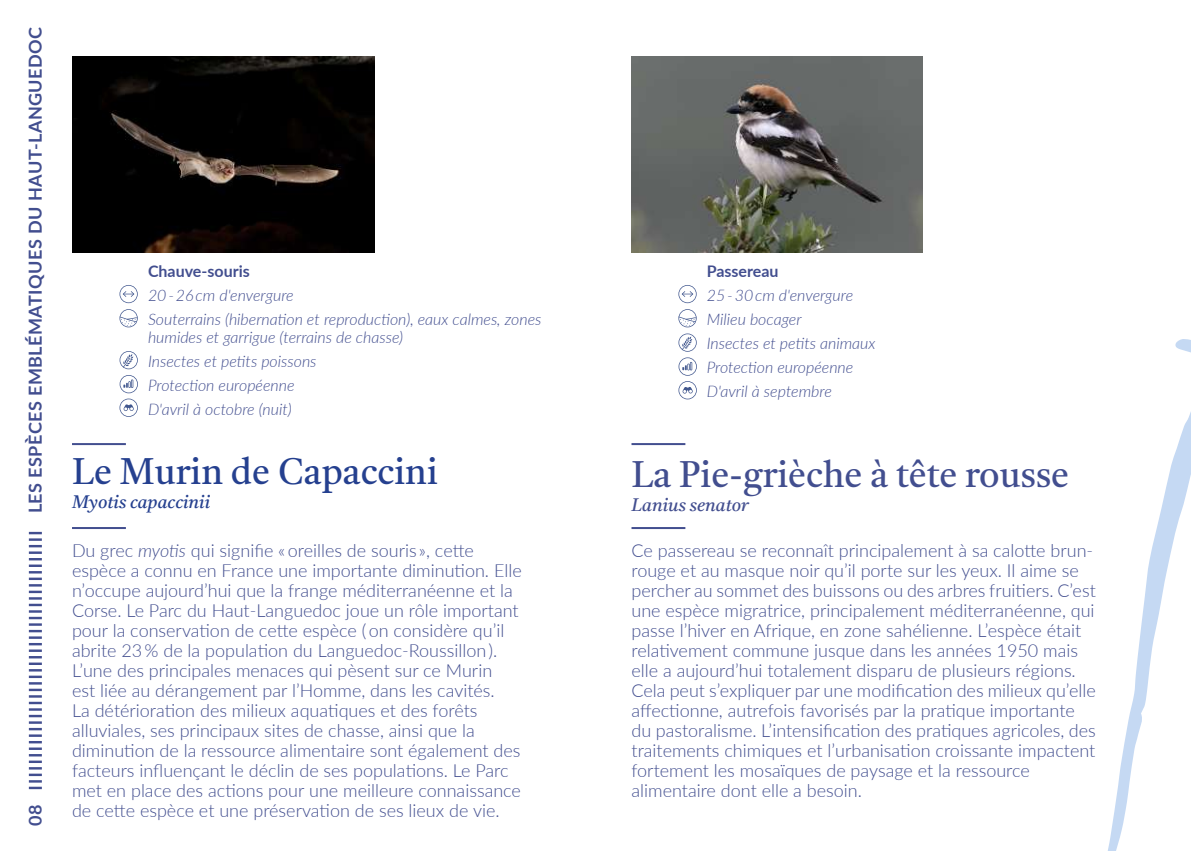
<style>
.page{position:relative;width:1191px;height:851px;background:#fff}
.page>*{position:absolute;margin:0;border:0;box-sizing:border-box;transform-origin:0 0}
.t1{font:36px "Castoro";color:#424e8f}
.t2{font:36px "Castoro";color:#25408f}
.t3{font:300 18px/20px "Lato";color:#424e8f}
.t4{font:700 18px "Lato";letter-spacing:.025em;color:#424e8f}
.t5{font:italic 18px "Castoro";color:#25408f}
.t6{font:italic 18px "Castoro";color:#424e8f}
.t7{font:italic 300 16px/24px "Lato";color:#424e8f}
.t8{font:700 16px "Lato";color:#424e8f}
.s1{font-style:italic}
</style>
<div class="page">
<img style="left:72px;top:57px;width:302px;height:195px">
<img style="left:631px;top:57px;width:291px;height:195px">
<hr style="left:631px;top:527px;width:54px;height:2px;background:#424e8f">
<hr style="left:72px;top:527px;width:54px;height:2px;background:#424e8f">
<hr style="left:631px;top:443px;width:54px;height:2px;background:#424e8f">
<hr style="left:72px;top:443px;width:54px;height:2px;background:#424e8f">
<svg style="left:119px;top:309px;width:19px;height:18px"></svg>
<svg style="left:119px;top:285px;width:19px;height:18px"></svg>
<svg style="left:119px;top:375px;width:19px;height:42px"></svg>
<svg style="left:120px;top:351px;width:18px;height:18px"></svg>
<svg style="left:678px;top:309px;width:18px;height:18px"></svg>
<svg style="left:678px;top:285px;width:18px;height:18px"></svg>
<svg style="left:678px;top:357px;width:19px;height:18px"></svg>
<svg style="left:678px;top:381px;width:19px;height:18px"></svg>
<svg style="left:678px;top:333px;width:18px;height:18px"></svg>
<svg style="left:29px;top:531px;width:13px;height:258px"></svg>
<svg style="left:1108px;top:339px;width:83px;height:511px"></svg>
<p class="t4" style="left:22px;top:513px;width:488px;rotate:-90deg">LES ESPÈCES EMBLÉMATIQUES DU HAUT-LANGUEDOC</p>
<p class="t4" style="left:22px;top:826px;width:23px;rotate:-90deg">08</p>
<p class="t8" style="left:148px;top:259px;width:103px">Chauve-souris</p>
<p class="t7" style="left:148px;top:283px;width:395px">20 - 26 cm d'envergure<br>Souterrains (hibernation et reproduction), eaux calmes, zones</p>
<p class="t7" style="left:148px;top:325px;width:257px">humides et garrigue (terrains de chasse)<br>Insectes et petits poissons<br>Protection européenne<br>D'avril à octobre (nuit)</p>
<h1 class="t2" style="left:72px;top:445px;width:367px">Le Murin de Capaccini</h1>
<p class="t5" style="left:72px;top:488px;width:140px">Myotis capaccinii</p>
<p class="t8" style="left:707px;top:259px;width:73px">Passereau</p>
<p class="t7" style="left:707px;top:282px;width:170px">25 - 30 cm d'envergure<br>Milieu bocager<br>Insectes et petits animaux<br>Protection européenne<br>D'avril à septembre</p>
<h1 class="t1" style="left:631px;top:447px;width:439px">La Pie-grièche à tête rousse</h1>
<p class="t6" style="left:631px;top:491px;width:119px">Lanius senator</p>
<p class="t3" style="left:72px;top:540px;width:451px">Du grec <span class="s1">myotis</span> qui signifie « oreilles de souris », cette espèce a connu en France une importante diminution. Elle n’occupe aujourd’hui que la frange méditerranéenne et la Corse. Le Parc du Haut-Languedoc joue un rôle important pour la conservation de cette espèce ( on considère qu’il abrite 23 % de la population du Languedoc-Roussillon ).<br>L’une des principales menaces qui pèsent sur ce Murin<br>est liée au dérangement par l’Homme, dans les cavités.<br>La détérioration des milieux aquatiques et des forêts alluviales, ses principaux sites de chasse, ainsi que la diminution de la ressource alimentaire sont également des facteurs influençant le déclin de ses populations. Le Parc met en place des actions pour une meilleure connaissance de cette espèce et une préservation de ses lieux de vie.</p>
<p class="t3" style="left:631px;top:540px;width:466px">Ce passereau se reconnaît principalement à sa calotte brun&shy;rouge et au masque noir qu’il porte sur les yeux. Il aime se percher au sommet des buissons ou des arbres fruitiers. C’est une espèce migratrice, principalement méditerranéenne, qui passe l’hiver en Afrique, en zone sahélienne. L’espèce était relativement commune jusque dans les années 1950 mais elle a aujourd’hui totalement disparu de plusieurs régions.<br>Cela peut s’expliquer par une modification des milieux qu’elle affectionne, autrefois favorisés par la pratique importante du pastoralisme. L’intensification des pratiques agricoles, des traitements chimiques et l’urbanisation croissante impactent fortement les mosaïques de paysage et la ressource alimentaire dont elle a besoin.</p>
</div>
